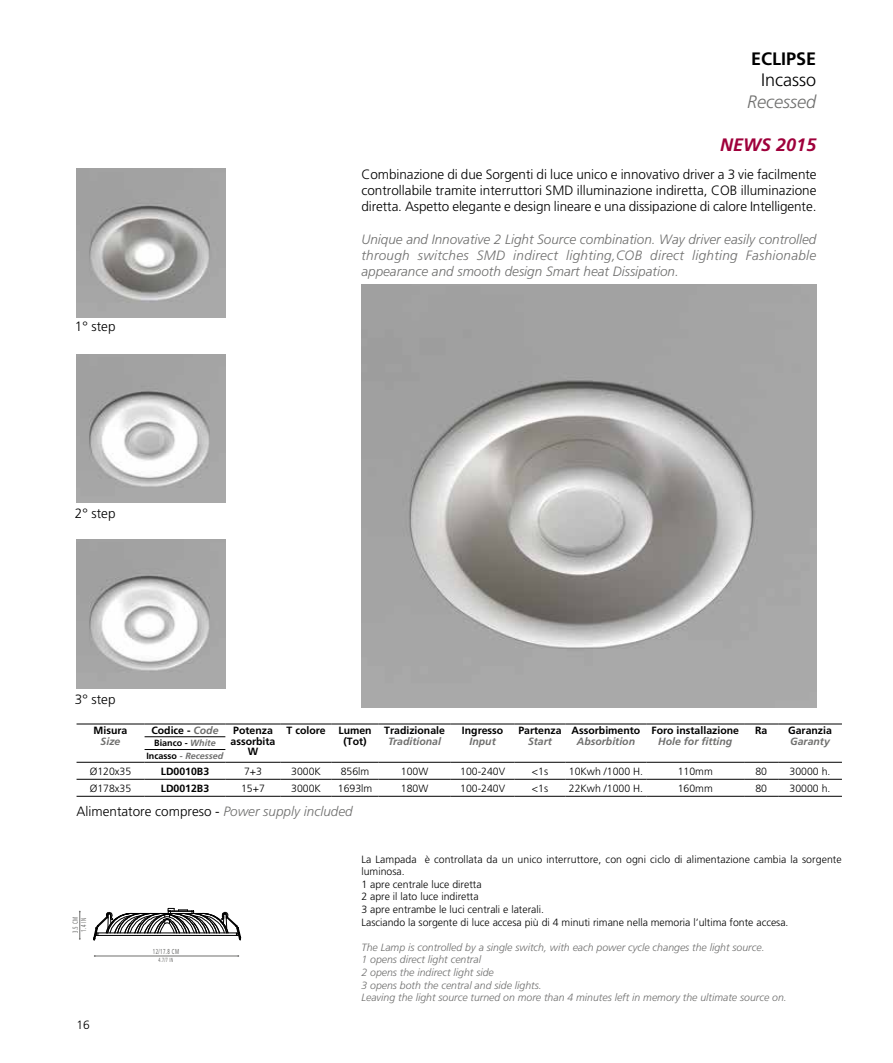
<style>
.page{position:relative;width:893px;height:1063px;background:#fff}
.page>*{position:absolute;margin:0;border:0;box-sizing:border-box;transform-origin:0 0}
.t1{font:italic 300 18px "Frutiger LT Std";color:#6f6f6e}
.t2{font:italic 700 18px "Frutiger LT Std";color:#9f003b}
.t3{font:700 18px "Frutiger LT Std";color:#000}
.t4{font:300 18px "Frutiger LT Std";color:#000}
.t5{font:300 13.5px/16.2px "Frutiger LT Std";letter-spacing:-.005em;color:#000;text-align:justify}
.t6{font:italic 300 13.5px/16.2px "Frutiger LT Std";color:#6f6f6e;text-align:justify}
.t7{font:300 12px "Frutiger LT Std";color:#000}
.t8{font:300 10.5px/12.6px "Frutiger LT Std";color:#000}
.t9{font:italic 300 10.5px/12.6px "Frutiger LT Std";color:#6f6f6e}
.t10{font:700 10.5px/10.5px "Frutiger LT Std";color:#000;text-align:center}
.t11{font:italic 700 10.5px "Frutiger LT Std";color:#6f6f6e}
.t12{font:italic 700 9px "Frutiger LT Std";color:#6f6f6e}
.t13{font:700 9px "Frutiger LT Std";color:#000}
.t14{font:7.2px/8.4px "Frutiger LT Std";letter-spacing:.1em;color:#6f6f6e;scale:.6 1}
.t15{font:6px "Frutiger LT Std";color:#6f6f6e;scale:.6 1}
.s1{font-style:italic;color:#6f6f6e}
.s2{font-style:normal;color:#000}
</style>
<div class="page">
<img style="left:361px;top:285px;width:455px;height:422px">
<hr style="left:225px;top:724px;width:56px;height:1px;background:#000">
<hr style="left:281px;top:724px;width:51px;height:1px;background:#000">
<hr style="left:332px;top:724px;width:46px;height:1px;background:#000">
<hr style="left:378px;top:724px;width:73px;height:1px;background:#000">
<hr style="left:451px;top:724px;width:63px;height:1px;background:#000">
<hr style="left:514px;top:724px;width:52px;height:1px;background:#000">
<hr style="left:566px;top:724px;width:80px;height:1px;background:#000">
<hr style="left:646px;top:724px;width:98px;height:1px;background:#000">
<hr style="left:744px;top:724px;width:34px;height:1px;background:#000">
<hr style="left:778px;top:724px;width:64px;height:1px;background:#000">
<hr style="left:77px;top:724px;width:68px;height:1px;background:#000">
<hr style="left:145px;top:724px;width:80px;height:1px;background:#000">
<hr style="left:145px;top:736px;width:80px;height:1px;background:#000">
<hr style="left:145px;top:749px;width:80px;height:1px;background:#000">
<hr style="left:77px;top:779px;width:68px;height:1px;background:#000">
<hr style="left:145px;top:779px;width:80px;height:1px;background:#000">
<hr style="left:225px;top:779px;width:56px;height:1px;background:#000">
<hr style="left:281px;top:779px;width:51px;height:1px;background:#000">
<hr style="left:332px;top:779px;width:46px;height:1px;background:#000">
<hr style="left:378px;top:779px;width:73px;height:1px;background:#000">
<hr style="left:451px;top:779px;width:63px;height:1px;background:#000">
<hr style="left:514px;top:779px;width:52px;height:1px;background:#000">
<hr style="left:566px;top:779px;width:80px;height:1px;background:#000">
<hr style="left:646px;top:779px;width:98px;height:1px;background:#000">
<hr style="left:744px;top:779px;width:34px;height:1px;background:#000">
<hr style="left:778px;top:779px;width:64px;height:1px;background:#000">
<hr style="left:77px;top:762px;width:68px;height:1px;background:#000">
<hr style="left:145px;top:762px;width:80px;height:1px;background:#000">
<hr style="left:225px;top:762px;width:56px;height:1px;background:#000">
<hr style="left:281px;top:762px;width:51px;height:1px;background:#000">
<hr style="left:332px;top:762px;width:46px;height:1px;background:#000">
<hr style="left:378px;top:762px;width:73px;height:1px;background:#000">
<hr style="left:451px;top:762px;width:63px;height:1px;background:#000">
<hr style="left:514px;top:762px;width:52px;height:1px;background:#000">
<hr style="left:566px;top:762px;width:80px;height:1px;background:#000">
<hr style="left:646px;top:762px;width:98px;height:1px;background:#000">
<hr style="left:744px;top:762px;width:34px;height:1px;background:#000">
<hr style="left:778px;top:762px;width:64px;height:1px;background:#000">
<hr style="left:77px;top:796px;width:68px;height:1px;background:#000">
<hr style="left:145px;top:796px;width:80px;height:1px;background:#000">
<hr style="left:225px;top:796px;width:56px;height:1px;background:#000">
<hr style="left:281px;top:796px;width:51px;height:1px;background:#000">
<hr style="left:332px;top:796px;width:46px;height:1px;background:#000">
<hr style="left:378px;top:796px;width:73px;height:1px;background:#000">
<hr style="left:451px;top:796px;width:63px;height:1px;background:#000">
<hr style="left:514px;top:796px;width:52px;height:1px;background:#000">
<hr style="left:566px;top:796px;width:80px;height:1px;background:#000">
<hr style="left:646px;top:796px;width:98px;height:1px;background:#000">
<hr style="left:744px;top:796px;width:34px;height:1px;background:#000">
<hr style="left:778px;top:796px;width:64px;height:1px;background:#000">
<img style="left:77px;top:169px;width:148px;height:149px">
<img style="left:77px;top:354px;width:148px;height:149px">
<img style="left:77px;top:539px;width:148px;height:149px">
<svg style="left:79px;top:907px;width:163px;height:50px"></svg>
<p class="t5" style="left:75px;top:318px;width:42px">1° step</p>
<p class="t5" style="left:75px;top:505px;width:42px">2° step</p>
<h1 class="t3" style="left:751px;top:48px;width:67px">ECLIPSE</h1>
<h1 class="t4" style="left:761px;top:70px;width:57px">Incasso</h1>
<h1 class="t1" style="left:747px;top:91px;width:71px">Recessed</h1>
<h1 class="t2" style="left:720px;top:134px;width:98px">NEWS 2015</h1>
<p class="t5" style="left:361px;top:166px;width:457px">Combinazione di due Sorgenti di luce unico e innovativo driver a 3 vie facilmente controllabile tramite interruttori SMD illuminazione indiretta, COB illuminazione diretta. Aspetto elegante e design lineare e una dissipazione di calore Intelligente.</p>
<p class="t6" style="left:361px;top:231px;width:456px">Unique and Innovative 2 Light Source combination. Way driver easily controlled through switches SMD indirect lighting,COB direct lighting Fashionable appearance and smooth design Smart heat Dissipation.</p>
<p class="t5" style="left:75px;top:692px;width:42px">3° step</p>
<p class="t10" style="left:94px;top:725px;width:35px">Misura</p>
<p class="t11" style="left:101px;top:735px;width:21px">Size</p>
<p class="t10" style="left:151px;top:725px;width:69px">Codice - <span class="s1">Code</span></p>
<p class="t10" style="left:231px;top:725px;width:46px">Potenza assorbita<br>W</p>
<p class="t10" style="left:343px;top:725px;width:30px;text-align:left;text-indent:-57px">T colore Lumen (Tot)</p>
<p class="t10" style="left:384px;top:725px;width:62px">Tradizionale</p>
<p class="t10" style="left:571px;top:725px;width:70px">Assorbimento</p>
<p class="t11" style="left:577px;top:735px;width:60px">Absorbition</p>
<p class="t10" style="left:651px;top:725px;width:89px">Foro installazione</p>
<p class="t11" style="left:658px;top:735px;width:76px">Hole for fitting</p>
<p class="t10" style="left:755px;top:725px;width:14px">Ra</p>
<p class="t10" style="left:788px;top:725px;width:45px">Garanzia</p>
<p class="t10" style="left:462px;top:725px;width:43px">Ingresso</p>
<p class="t11" style="left:469px;top:735px;width:28px">Input</p>
<p class="t10" style="left:518px;top:725px;width:45px">Partenza</p>
<p class="t11" style="left:528px;top:735px;width:25px">Start</p>
<p class="t11" style="left:388px;top:735px;width:54px">Traditional</p>
<p class="t13" style="left:154px;top:737px;width:63px">Bianco - <span class="s1">White</span></p>
<p class="t11" style="left:790px;top:735px;width:41px">Garanty</p>
<p class="t12" style="left:146px;top:751px;width:78px"><span class="s2">Incasso</span> - Recessed</p>
<p class="t8" style="left:90px;top:765px;width:43px">Ø120x35</p>
<p class="t10" style="left:161px;top:766px;width:50px">LD0010B3</p>
<p class="t8" style="left:244px;top:765px;width:19px">7+3</p>
<p class="t8" style="left:291px;top:765px;width:31px">3000K</p>
<p class="t8" style="left:341px;top:765px;width:30px">856lm</p>
<p class="t8" style="left:401px;top:765px;width:29px">100W</p>
<p class="t8" style="left:460px;top:765px;width:46px">100-240V</p>
<p class="t8" style="left:532px;top:765px;width:18px">&lt;1s</p>
<p class="t8" style="left:569px;top:765px;width:76px">10Kwh /1000 H.</p>
<p class="t8" style="left:678px;top:765px;width:37px">110mm</p>
<p class="t8" style="left:755px;top:765px;width:13px">80</p>
<p class="t8" style="left:790px;top:765px;width:42px">30000 h.</p>
<p class="t8" style="left:90px;top:782px;width:43px">Ø178x35</p>
<p class="t10" style="left:161px;top:783px;width:50px">LD0012B3</p>
<p class="t8" style="left:241px;top:782px;width:25px">15+7</p>
<p class="t8" style="left:291px;top:782px;width:31px">3000K</p>
<p class="t8" style="left:338px;top:782px;width:36px">1693lm</p>
<p class="t8" style="left:401px;top:782px;width:29px">180W</p>
<p class="t8" style="left:460px;top:782px;width:46px">100-240V</p>
<p class="t8" style="left:532px;top:782px;width:18px">&lt;1s</p>
<p class="t8" style="left:569px;top:782px;width:76px">22Kwh /1000 H.</p>
<p class="t8" style="left:678px;top:782px;width:37px">160mm</p>
<p class="t8" style="left:755px;top:782px;width:13px">80</p>
<p class="t8" style="left:790px;top:782px;width:42px">30000 h.</p>
<p class="t5" style="left:77px;top:803px;width:278px">Alimentatore compreso - <span class="s1">Power supply included</span></p>
<p class="t14" style="left:71px;top:933px;width:28px;rotate:-90deg">3.5 CM<br>1.4 IN</p>
<p class="t7" style="left:77px;top:1019px;width:15px">16</p>
<p class="t14" style="left:153px;top:947px;width:45px">12/17.8 CM</p>
<p class="t15" style="left:158px;top:957px;width:27px">4.7/7 IN</p>
<p class="t8" style="left:361px;top:853px;width:482px">La Lampada è controllata da un unico interruttore, con ogni ciclo di alimentazione cambia la sorgente luminosa.<br>1 apre centrale luce diretta<br>2 apre il lato luce indiretta<br>3 apre entrambe le luci centrali e laterali.<br>Lasciando la sorgente di luce accesa più di 4 minuti rimane nella memoria l’ultima fonte accesa.</p>
<p class="t9" style="left:361px;top:941px;width:427px">The Lamp is controlled by a single switch, with each power cycle changes the light source.<br>1 opens direct light central<br>2 opens the indirect light side<br>3 opens both the central and side lights.<br>Leaving the light source turned on more than 4 minutes left in memory the ultimate source on.</p>
</div>
